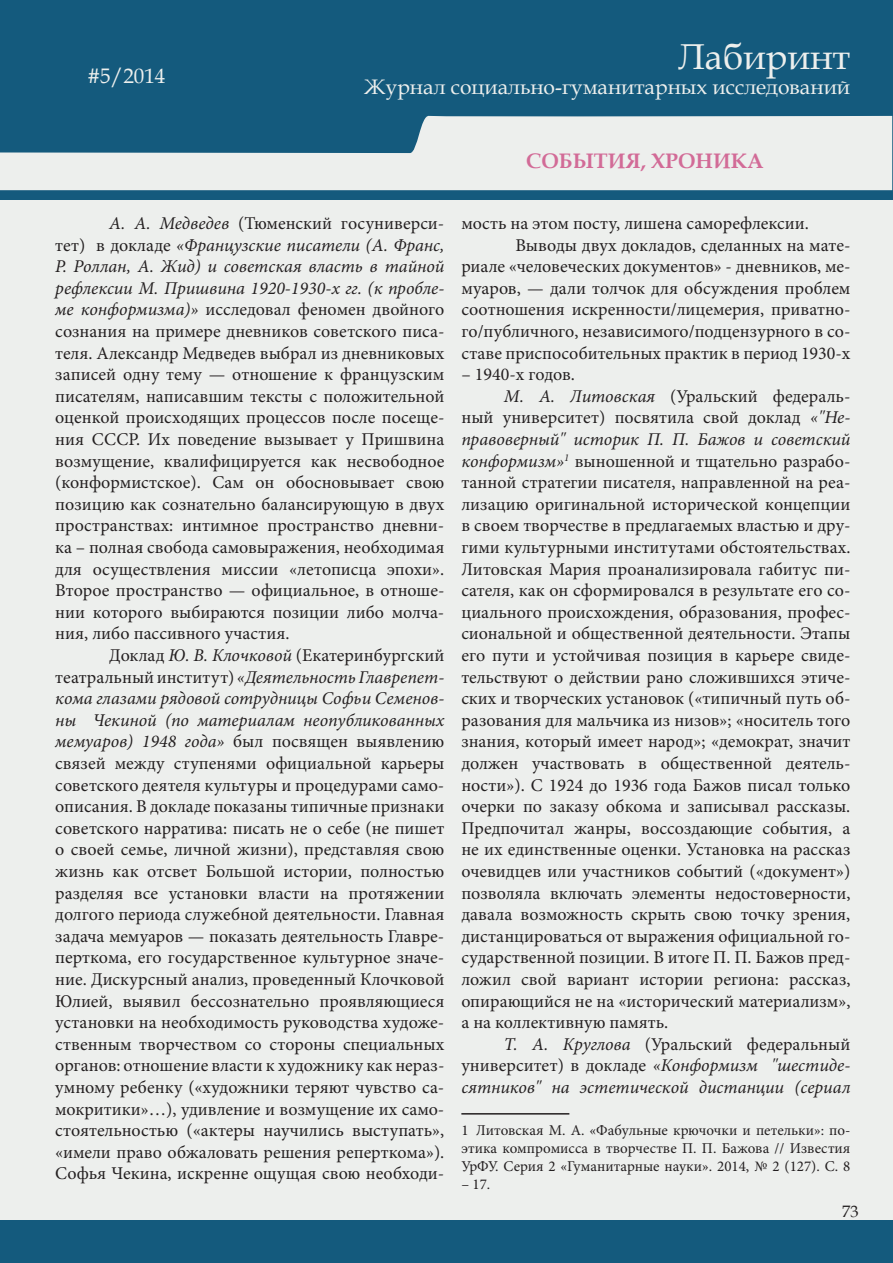
<style>
.page{position:relative;width:893px;height:1263px;background:#fff}
.page>*{position:absolute;margin:0;border:0;box-sizing:border-box;transform-origin:0 0}
.t1{font:36px "Book Antiqua";color:#edefed}
.t2{font:21px "Book Antiqua";color:#edefed}
.t3{font:700 21px "Book Antiqua";color:#d26b97}
.t4{font:18px/21.6px "Minion Pro";color:#231f20;text-align:justify}
.t5{font:italic 18px "Minion Pro";color:#231f20}
.t6{font:16.5px "Book Antiqua";color:#231f20}
.t7{font:15px/18px "Minion Pro";color:#231f20;text-align:justify}
.s1{font-style:italic}
</style>
<div class="page">
<div style="left:0;top:1px;width:892px;height:1261px;background:#145a7d"></div>
<hr style="left:0;top:200px;width:1px;height:1020px;background:#edefed">
<div style="left:1px;top:200px;width:891px;height:1020px;background:#edefed"></div>
<svg style="left:0;top:115px;width:892px;height:75px;fill:#edefed"></svg>
<hr style="left:461px;top:1113px;width:108px;height:1px;background:#231f20">
<p class="t2" style="left:87px;top:61px;width:79px">#5/2014</p>
<p class="t2" style="left:100px;top:61px;width:12px">1</p>
<h1 class="t1" style="left:678px;top:31px;width:173px">Лабиринт</h1>
<p class="t2" style="left:364px;top:72px;width:487px">Журнал социально-гуманитарных исследований</p>
<p class="t3" style="left:526px;top:147px;width:157px">СОБЫТИЯ, ХРОНИ</p>
<p class="t3" style="left:731px;top:147px;width:34px">КА</p>
<p class="t4" style="left:55px;top:212px;width:391px;text-indent:54px"><span class="s1">А. А. Медведев</span> (Тюменский госуниверси&shy;тет) в докладе <span class="s1">«Французские писатели (А. Франс, Р. Роллан, А. Жид) и советская власть в тайной рефлексии М. Пришвина 1920-1930-х гг. (к пробле&shy;ме конформизма)»</span> исследовал феномен двойного сознания на примере дневников советского писа&shy;теля. Александр Медведев выбрал из дневниковых записей одну тему — отношение к французским писателям, написавшим тексты с положительной оценкой происходящих процессов после посеще&shy;ния СССР. Их поведение вызывает у Пришвина возмущение, квалифицируется как несвободное (конформистское). Сам он обосновывает свою позицию как сознательно балансирующую в двух пространствах: интимное пространство дневни&shy;ка – полная свобода самовыражения, необходимая для осуществления миссии «летописца эпохи».<br>Второе пространство — официальное, в отноше&shy;нии которого выбираются позиции либо молча&shy;ния, либо пассивного участия.</p>
<p class="t4" style="left:55px;top:644px;width:391px;text-indent:54px">Доклад <span class="s1">Ю. В. Клочковой</span> (Екатеринбургский театральный институт) <span class="s1">«Деятельность Главрепет&shy;кома глазами рядовой сотрудницы Софьи Семенов&shy;ны Чекиной (по материалам неопубликованных мемуаров) 1948 года»</span> был посвящен выявлению связей между ступенями официальной карьеры советского деятеля культуры и процедурами само&shy;описания. В докладе показаны типичные признаки советского нарратива: писать не о себе (не пишет о своей семье, личной жизни), представляя свою жизнь как отсвет Большой истории, полностью разделяя все установки власти на протяжении долгого периода служебной деятельности. Главная задача мемуаров — показать деятельность Главре&shy;перткома, его государственное культурное значе&shy;ние. Дискурсный анализ, проведенный Клочковой Юлией, выявил бессознательно проявляющиеся установки на необходимость руководства художе&shy;ственным творчеством со стороны специальных органов: отношение власти к художнику как нераз&shy;умному ребенку («художники теряют чувство са&shy;мокритики»…), удивление и возмущение их само&shy;стоятельностью («актеры научились выступать», «имели право обжаловать решения реперткома»).<br>Софья Чекина, искренне ощущая свою необходи-</p>
<p class="t4" style="left:461px;top:212px;width:349px">мость на этом посту, лишена саморефлексии.</p>
<p class="t4" style="left:515px;top:234px;width:337px">Выводы двух докладов, сделанных на мате-</p>
<p class="t4" style="left:461px;top:256px;width:391px">риале «человеческих документов» - дневников, ме-</p>
<p class="t4" style="left:461px;top:277px;width:391px">муаров, — дали толчок для обсуждения проблем</p>
<p class="t4" style="left:461px;top:299px;width:391px">соотношения искренности/лицемерия, приватно-</p>
<p class="t4" style="left:461px;top:320px;width:391px">го/публичного, независимого/подцензурного в со-</p>
<p class="t4" style="left:461px;top:342px;width:391px">ставе приспособительных практик в период 1930-х</p>
<p class="t4" style="left:461px;top:364px;width:115px">– 1940-х годов.</p>
<p class="t4" style="left:504px;top:385px;width:348px"><span class="s1">М. А. Литовская</span> (Уральский федераль-</p>
<p class="t4" style="left:461px;top:407px;width:391px">ный университет) посвятила свой доклад <span class="s1">«"Не-</span></p>
<p class="t5" style="left:461px;top:427px;width:391px">правоверный" историк П. П. Бажов и советский</p>
<p class="t4" style="left:461px;top:450px;width:391px"><span class="s1">конформизм»</span><sup>1</sup> выношенной и тщательно разрабо-</p>
<p class="t4" style="left:461px;top:472px;width:391px">танной стратегии писателя, направленной на реа-</p>
<p class="t4" style="left:461px;top:493px;width:391px">лизацию оригинальной исторической концепции</p>
<p class="t4" style="left:461px;top:515px;width:391px">в своем творчестве в предлагаемых властью и дру-</p>
<p class="t4" style="left:461px;top:536px;width:391px">гими культурными институтами обстоятельствах.</p>
<p class="t4" style="left:461px;top:558px;width:391px">Литовская Мария проанализировала габитус пи-</p>
<p class="t4" style="left:461px;top:580px;width:391px">сателя, как он сформировался в результате его со-</p>
<p class="t4" style="left:461px;top:601px;width:391px">циального происхождения, образования, профес-</p>
<p class="t4" style="left:461px;top:623px;width:391px">сиональной и общественной деятельности. Этапы</p>
<p class="t4" style="left:461px;top:644px;width:391px">его пути и устойчивая позиция в карьере свиде-</p>
<p class="t4" style="left:461px;top:666px;width:391px">тельствуют о действии рано сложившихся этиче-</p>
<p class="t4" style="left:461px;top:688px;width:391px">ских и творческих установок («типичный путь об-</p>
<p class="t4" style="left:461px;top:709px;width:391px">разования для мальчика из низов»; «носитель того</p>
<p class="t4" style="left:461px;top:731px;width:391px">знания, который имеет народ»; «демократ, значит</p>
<p class="t4" style="left:461px;top:752px;width:391px">должен участвовать в общественной деятель-</p>
<p class="t4" style="left:461px;top:774px;width:391px">ности»). С 1924 до 1936 года Бажов писал только</p>
<p class="t4" style="left:461px;top:796px;width:391px">очерки по заказу обкома и записывал рассказы.</p>
<p class="t4" style="left:461px;top:817px;width:391px">Предпочитал жанры, воссоздающие события, а</p>
<p class="t4" style="left:461px;top:839px;width:391px">не их единственные оценки. Установка на рассказ</p>
<p class="t4" style="left:461px;top:860px;width:391px">очевидцев или участников событий («документ»)</p>
<p class="t4" style="left:461px;top:882px;width:391px">позволяла включать элементы недостоверности,</p>
<p class="t4" style="left:461px;top:904px;width:391px">давала возможность скрыть свою точку зрения,</p>
<p class="t4" style="left:461px;top:925px;width:391px">дистанцироваться от выражения официальной го-</p>
<p class="t4" style="left:461px;top:947px;width:391px">сударственной позиции. В итоге П. П. Бажов пред-</p>
<p class="t4" style="left:461px;top:968px;width:391px">ложил свой вариант истории региона: рассказ,</p>
<p class="t4" style="left:461px;top:990px;width:391px">опирающийся не на «исторический материализм»,</p>
<p class="t4" style="left:461px;top:1012px;width:208px">а на коллективную память.</p>
<p class="t4" style="left:504px;top:1033px;width:348px"><span class="s1">Т. А. Круглова</span> (Уральский федеральный</p>
<p class="t4" style="left:461px;top:1055px;width:391px">университет) в докладе <span class="s1">«Конформизм "шестиде-</span></p>
<p class="t5" style="left:461px;top:1075px;width:391px">сятников" на эстетической дистанции (сериал</p>
<p class="t7" style="left:461px;top:1121px;width:391px">1 Литовская М. А. «Фабульные крючочки и петельки»: по&shy;этика компромисса в творчестве П. П. Бажова // Известия УрФУ. Серия 2 «Гуманитарные науки». 2014, № 2 (127). С. 8</p>
<p class="t7" style="left:461px;top:1175px;width:31px">– 17.</p>
<p class="t6" style="left:842px;top:1200px;width:18px">73</p>
</div>
